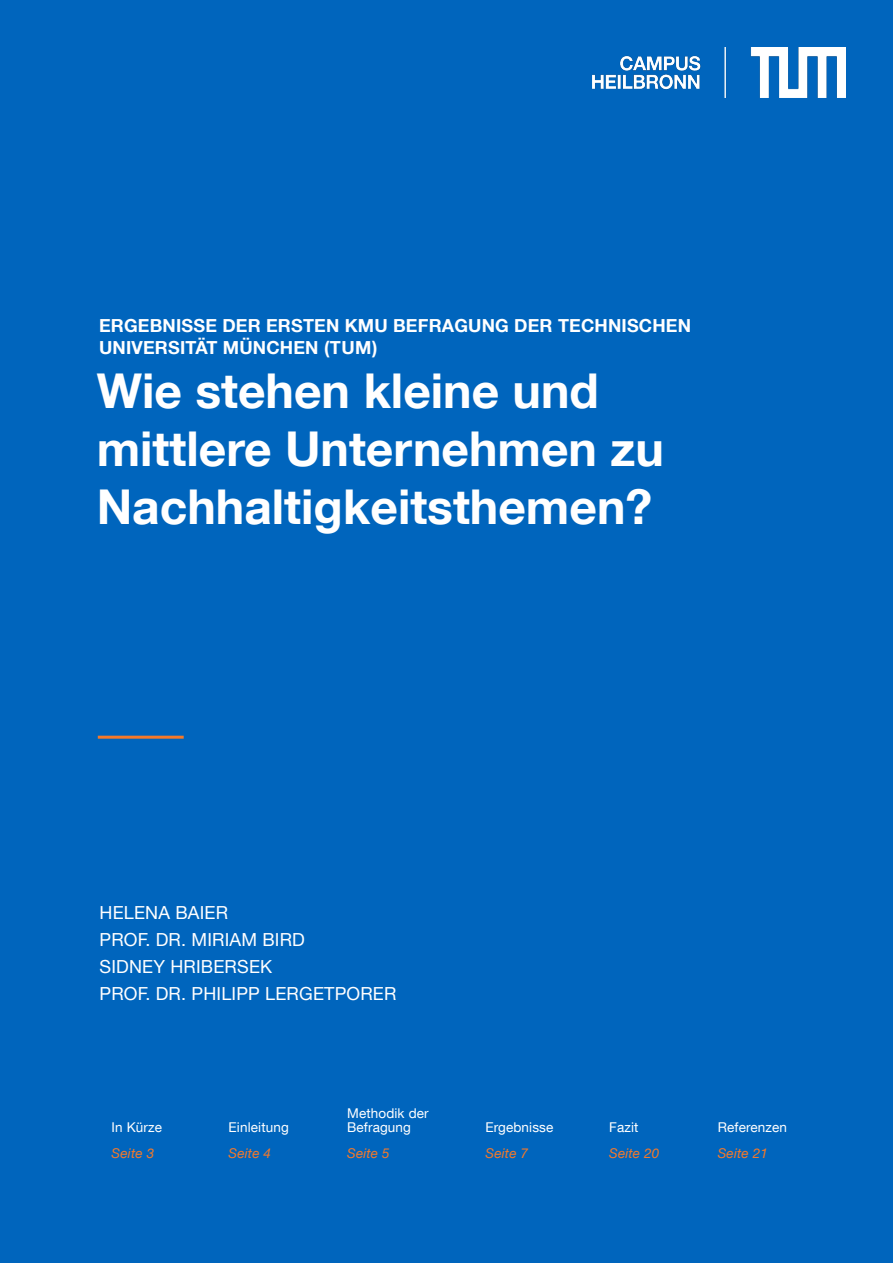
<style>
.page{position:relative;width:893px;height:1263px;background:#0065bd}
.page>*{position:absolute;margin:0;border:0;box-sizing:border-box;transform-origin:0 0}
.t1{font:700 48px/57.6px "TUM Neue Helvetica";color:#fff}
.t2{font:18px/27px "TUM Neue Helvetica";letter-spacing:.01em;color:#fff}
.t3{font:700 18px/21.6px "TUM Neue Helvetica";letter-spacing:.01em;color:#fff}
.t4{font:13.5px/13.5px "TUM Neue Helvetica";letter-spacing:.01em;color:#fff}
.t5{font:italic 13.5px "TUM Neue Helvetica";letter-spacing:.01em;color:#f4792a}
</style>
<div class="page">
<img style="left:592px;top:48px;width:253px;height:50px">
<hr style="left:98px;top:736px;width:86px;height:3px;background:#f4792a">
<p class="t3" style="left:99px;top:315px;width:594px">ERGEBNISSE DER ERSTEN KMU BEFRAGUNG DER TECHNISCHEN<br>UNIVERSITÄT MÜNCHEN (TUM)</p>
<h1 class="t1" style="left:97px;top:361px;width:569px">Wie stehen kleine und mittlere Unternehmen zu<br>Nachhaltigkeitsthemen?</h1>
<p class="t2" style="left:100px;top:898px;width:298px">HELENA BAIER<br>PROF. DR. MIRIAM BIRD<br>SIDNEY HRIBERSEK<br>PROF. DR. PHILIPP LERGETPORER</p>
<p class="t4" style="left:112px;top:1120px;width:52px">In Kürze</p>
<p class="t4" style="left:229px;top:1120px;width:62px">Einleitung</p>
<p class="t4" style="left:347px;top:1106px;width:83px">Methodik der<br>Befragung</p>
<p class="t4" style="left:486px;top:1120px;width:69px">Ergebnisse</p>
<p class="t4" style="left:609px;top:1120px;width:31px">Fazit</p>
<p class="t4" style="left:718px;top:1120px;width:71px">Referenzen</p>
<p class="t5" style="left:112px;top:1145px;width:44px">Seite 3</p>
<p class="t5" style="left:229px;top:1145px;width:44px">Seite 4</p>
<p class="t5" style="left:347px;top:1145px;width:44px">Seite 5</p>
<p class="t5" style="left:486px;top:1145px;width:44px">Seite 7</p>
<p class="t5" style="left:609px;top:1145px;width:52px">Seite 20</p>
<p class="t5" style="left:718px;top:1145px;width:52px">Seite 21</p>
</div>
